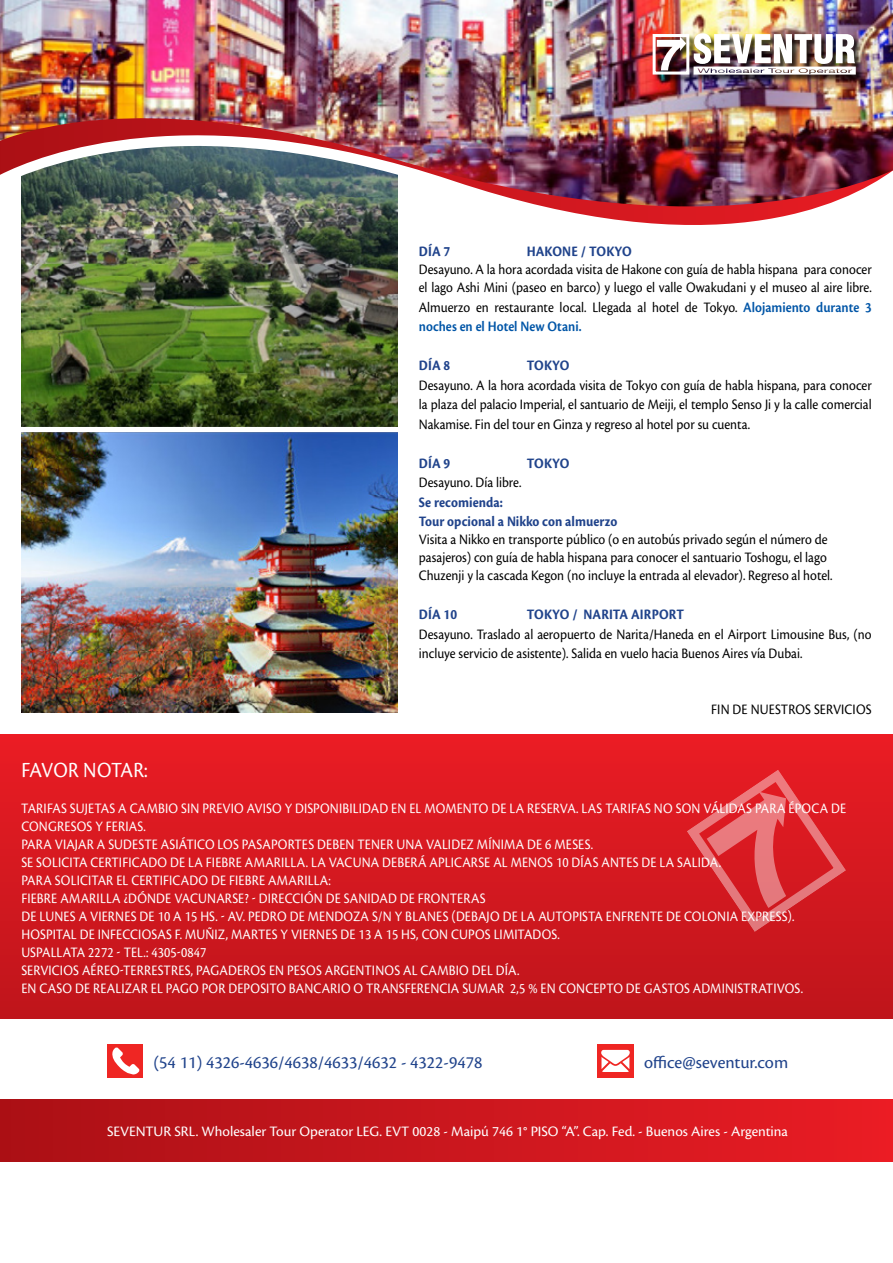
<style>
.page{position:relative;width:893px;height:1263px;background:#fff}
.page>*{position:absolute;margin:0;border:0;box-sizing:border-box;transform-origin:0 0}
.t1{font:22.5px "Cronos Pro";letter-spacing:-.01em;color:#fff;scale:.9 1}
.t2{font:18px "Cronos Pro";color:#20438b}
.t3{font:15px/19.5px "Cronos Pro";color:#000;scale:.9 1}
.t4{font:15px/18px "Cronos Pro";letter-spacing:.01em;color:#fff;scale:.9 1}
.t5{font:700 15px/19.5px "Cronos Pro";letter-spacing:.005em;color:#20438b;scale:.9 1}
.t6{font:15px "Cronos Pro";letter-spacing:.01em;color:#fff}
.s1{font-weight:600;color:#0055a7}
</style>
<div class="page">
<img style="left:21px;top:307px;width:377px;height:119px">
<img style="left:21px;top:433px;width:377px;height:279px">
<img style="left:21px;top:267px;width:377px;height:40px">
<img style="left:21px;top:245px;width:377px;height:22px">
<img style="left:0;top:0;width:893px;height:245px">
<div style="left:653px;top:34px;width:211px;height:49px;background:#000;opacity:.77"></div>
<div style="left:653px;top:34px;width:36px;height:41px;border:3px solid #fff"></div>
<svg style="left:657px;top:37px;width:29px;height:33px"></svg>
<img style="left:694px;top:33px;width:162px;height:42px">
<div style="left:0;top:735px;width:893px;height:283px;background:linear-gradient(to bottom,#ea1c24,#bf151b)"></div>
<svg style="left:687px;top:769px;width:159px;height:163px;background:#dc333a"></svg>
<div style="left:0;top:1099px;width:893px;height:63px;background:linear-gradient(to right,#ab1016,#ea1d25)"></div>
<div style="left:597px;top:1044px;width:37px;height:34px;background:#ef2623"></div>
<svg style="left:601px;top:1050px;width:29px;height:22px"></svg>
<div style="left:107px;top:1044px;width:36px;height:34px;background:#ef2623"></div>
<svg style="left:112px;top:1047px;width:28px;height:28px"></svg>
<p class="t5" style="left:419px;top:242px;width:36px">Día 7</p>
<p class="t5" style="left:527px;top:242px;width:118px">Hakone / Tokyo</p>
<p class="t3" style="left:419px;top:261px;width:505px;line-height:18px">Desayuno. A la hora acordada visita de Hakone con guía de habla hispana para conocer el lago Ashi Mini (paseo en barco) y luego el valle Owakudani y el museo al aire libre.</p>
<p class="t3" style="left:419px;top:297px;width:505px">Almuerzo en restaurante local. Llegada al hotel de Tokyo. <span class="s1">Alojamiento durante 3 noches en el Hotel New Otani.</span></p>
<p class="t5" style="left:419px;top:356px;width:68px">Día 8 T</p>
<p class="t5" style="left:534px;top:356px;width:41px">okyo</p>
<p class="t3" style="left:419px;top:375px;width:505px;text-align:justify">Desayuno. A la hora acordada visita de Tokyo con guía de habla hispana, para conocer la plaza del palacio Imperial, el santuario de Meiji, el templo Senso Ji y la calle comercial Nakamise. Fin del tour en Ginza y regreso al hotel por su cuenta.</p>
<p class="t5" style="left:419px;top:454px;width:68px">Día 9 T</p>
<p class="t5" style="left:534px;top:454px;width:41px">okyo</p>
<p class="t3" style="left:419px;top:473px;width:115px">Desayuno. Día libre.</p>
<p class="t5" style="left:419px;top:493px;width:222px">Se recomienda:<br>Tour opcional a Nikko con almuerzo</p>
<p class="t3" style="left:419px;top:531px;width:461px;line-height:18px">Visita a Nikko en transporte público (o en autobús privado según el número de pasajeros) con guía de habla hispana para conocer el santuario Toshogu, el lago<br>Chuzenji y la cascada Kegon (no incluye la entrada al elevador). Regreso al hotel.</p>
<p class="t5" style="left:419px;top:605px;width:73px">Día 10 T</p>
<p class="t5" style="left:534px;top:605px;width:168px">okyo / Narita Airport</p>
<p class="t3" style="left:419px;top:624px;width:505px">Desayuno. Traslado al aeropuerto de Narita/Haneda en el Airport Limousine Bus, (no incluye servicio de asistente). Salida en vuelo hacia Buenos Aires vía Dubai.</p>
<p class="t3" style="left:711px;top:699px;width:73px">fin de nuestros</p>
<p class="t3" style="left:814px;top:699px;width:9px">servicios</p>
<h1 class="t1" style="left:21px;top:757px;width:142px">FAVOR NOTAR:</h1>
<p class="t4" style="left:21px;top:799px;width:16px">Tarifas</p>
<p class="t4" style="left:70px;top:799px;width:25px">sujetas</p>
<p class="t4" style="left:118px;top:799px;width:23px">a cambio</p>
<p class="t4" style="left:181px;top:799px;width:32px">sin previo</p>
<p class="t4" style="left:247px;top:799px;width:9px">aviso</p>
<p class="t4" style="left:285px;top:799px;width:20px">y disponibilidad</p>
<p class="t4" style="left:391px;top:799px;width:48px">enelmomento</p>
<p class="t4" style="left:491px;top:799px;width:49px">delareserva</p>
<p class="t4" style="left:576px;top:799px;width:41px">. Las tarifas</p>
<p class="t4" style="left:654px;top:799px;width:34px">no son</p>
<p class="t4" style="left:703px;top:799px;width:26px">válidas</p>
<p class="t4" style="left:755px;top:799px;width:10px">para</p>
<p class="t4" style="left:789px;top:799px;width:17px">época</p>
<p class="t4" style="left:831px;top:799px;width:9px">de</p>
<p class="t4" style="left:21px;top:817px;width:10px">congresos</p>
<p class="t4" style="left:95px;top:817px;width:20px">y ferias</p>
<p class="t4" style="left:144px;top:817px;width:4px">.</p>
<p class="t4" style="left:21px;top:835px;width:17px">Para</p>
<p class="t4" style="left:55px;top:835px;width:9px">viajar</p>
<p class="t4" style="left:97px;top:835px;width:38px">a sudeste</p>
<p class="t4" style="left:161px;top:835px;width:38px">asi ático</p>
<p class="t4" style="left:218px;top:835px;width:36px">los pasaportes</p>
<p class="t4" style="left:317px;top:835px;width:9px">deben</p>
<p class="t4" style="left:357px;top:835px;width:9px">tener</p>
<p class="t4" style="left:396px;top:835px;width:42px">una valide</p>
<p class="t4" style="left:467px;top:835px;width:38px">z mínima</p>
<p class="t4" style="left:527px;top:835px;width:40px">de 6 meses</p>
<p class="t4" style="left:591px;top:835px;width:4px">.</p>
<p class="t4" style="left:21px;top:853px;width:25px">Se solicita</p>
<p class="t4" style="left:91px;top:853px;width:9px">certificado</p>
<p class="t4" style="left:170px;top:853px;width:48px">delafiebre</p>
<p class="t4" style="left:245px;top:853px;width:10px">amarilla</p>
<p class="t4" style="left:306px;top:853px;width:94px">. Lavacuna deber</p>
<p class="t4" style="left:418px;top:853px;width:22px">á aplicarse</p>
<p class="t4" style="left:493px;top:853px;width:30px">al menos</p>
<p class="t4" style="left:556px;top:853px;width:60px">10 días antes</p>
<p class="t4" style="left:642px;top:853px;width:49px">delasalida</p>
<p class="t4" style="left:719px;top:853px;width:4px">.</p>
<p class="t4" style="left:21px;top:871px;width:17px">Para</p>
<p class="t4" style="left:55px;top:871px;width:9px">solicitar</p>
<p class="t4" style="left:116px;top:871px;width:26px">el certificado</p>
<p class="t4" style="left:211px;top:871px;width:28px">de fiebre</p>
<p class="t4" style="left:268px;top:871px;width:10px">amarilla</p>
<p class="t4" style="left:329px;top:871px;width:4px">:</p>
<p class="t4" style="left:21px;top:889px;width:150px">FIEBRE AMARILLA ¿Dónde</p>
<p class="t4" style="left:174px;top:889px;width:46px">vacunarse</p>
<p class="t4" style="left:244px;top:889px;width:127px">? - DIRECCIÓN de Sanidad</p>
<p class="t4" style="left:400px;top:889px;width:37px">de Fronteras</p>
<p class="t4" style="left:21px;top:907px;width:85px">Delunes a viernes</p>
<p class="t4" style="left:140px;top:907px;width:138px">de 10 a 15 hs. - Av. Pedro</p>
<p class="t4" style="left:290px;top:907px;width:43px">de Mendo</p>
<p class="t4" style="left:353px;top:907px;width:75px">za S/N y Blanes</p>
<p class="t4" style="left:451px;top:907px;width:14px">(debajo</p>
<p class="t4" style="left:503px;top:907px;width:68px">de la Autopista</p>
<p class="t4" style="left:606px;top:907px;width:9px">enfrente</p>
<p class="t4" style="left:666px;top:907px;width:39px">de Colonia</p>
<p class="t4" style="left:741px;top:907px;width:24px">Express</p>
<p class="t4" style="left:788px;top:907px;width:9px">).</p>
<p class="t4" style="left:21px;top:925px;width:19px">Hospital</p>
<p class="t4" style="left:80px;top:925px;width:33px">de Infecciosas</p>
<p class="t4" style="left:175px;top:925px;width:84px">F. Muñiz, Martes</p>
<p class="t4" style="left:281px;top:925px;width:20px">y viernes</p>
<p class="t4" style="left:341px;top:925px;width:101px">de 13 a 15 hs, con</p>
<p class="t4" style="left:451px;top:925px;width:56px">cupos limitados</p>
<p class="t4" style="left:558px;top:925px;width:4px">.</p>
<p class="t4" style="left:21px;top:943px;width:9px">Uspallata</p>
<p class="t4" style="left:21px;top:943px;width:870px;text-indent:67px">2272 - Tel.: 4305-0847<br>SERVICIOS AÉREO-TERRESTRES, PAGADEROS EN PESOS ARGENTINOS AL CAMBIO DEL DÍA.<br>EN CASO DE REALIZAR EL PAGO POR DEPOSITO BANCARIO O TRANSFERENCIA SUMAR 2,5 % EN CONCEPTO DE GASTOS ADMINISTRATIVOS.</p>
<p class="t2" style="left:153px;top:1052px;width:331px">(54 11) 4326-4636/4638/4633/4632 - 4322-9478</p>
<p class="t2" style="left:644px;top:1052px;width:146px">office@seventur.com</p>
<p class="t6" style="left:107px;top:1122px;width:682px">SEVENTUR SRL. Wholesaler Tour Operator LEG. EVT 0028 - Maipú 746 1° PISO “A”. Cap. Fed. - Buenos Aires - Argentina</p>
</div>
